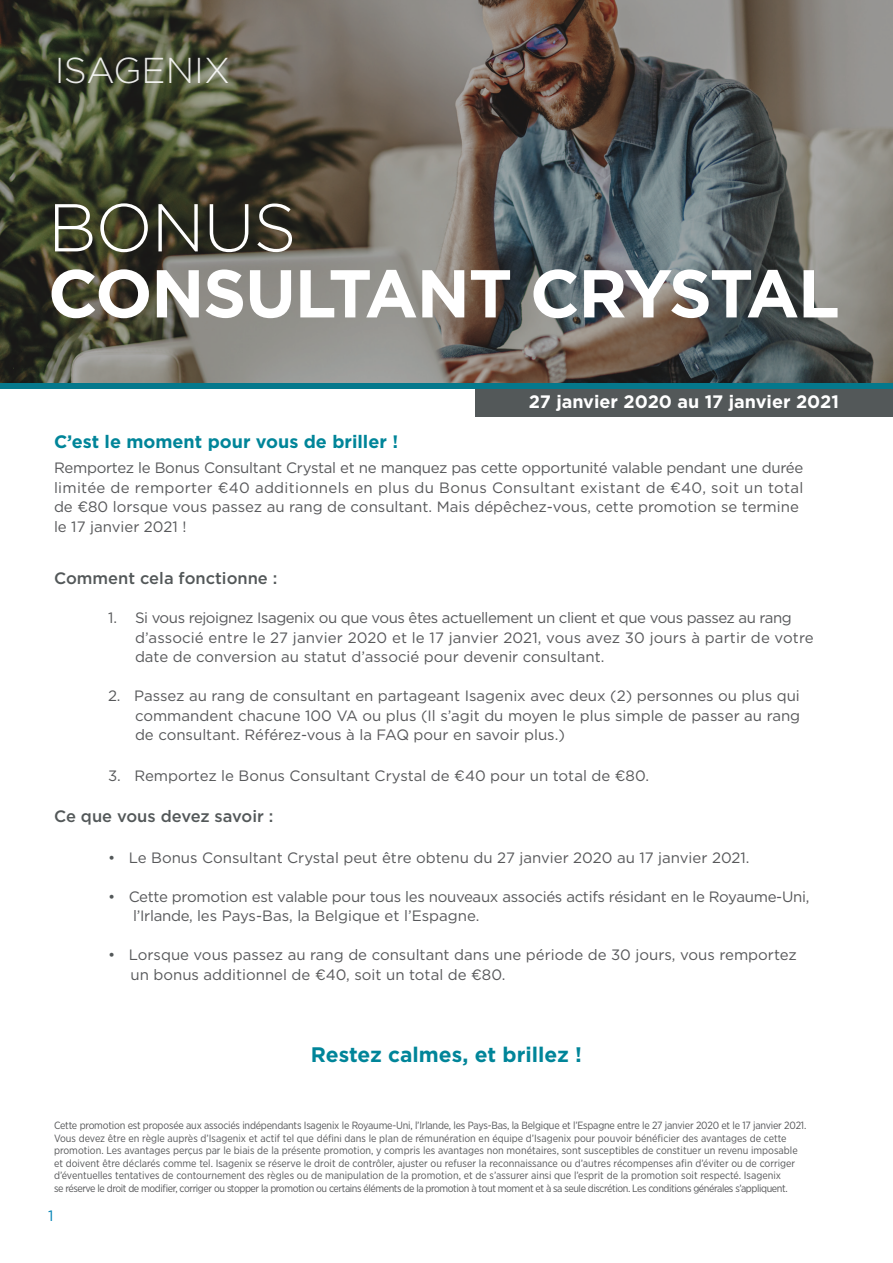
<style>
.page{position:relative;width:893px;height:1263px;background:#fff}
.page>*{position:absolute;margin:0;border:0;box-sizing:border-box;transform-origin:0 0}
.t1{font:700 67.5px "Gotham";letter-spacing:-.02em;color:#fff}
.t2{font:300 67.5px "Gotham";letter-spacing:-.02em;color:#fff}
.t3{font:300 36px "Gotham";color:#fff}
.t4{font:700 21px "Gotham";color:#008599}
.t5{font:700 18px "Gotham";color:#008599}
.t6{font:700 18px "Gotham";color:#fff}
.t7{font:500 16.5px "Gotham";color:#535859}
.t8{font:15px/19.5px "Gotham";color:#57585a}
.t9{font:15px/19.5px "Gotham";letter-spacing:-.02em;color:#57585a}
.t10{font:15px "Gotham";color:#0081b4}
.t11{font:10.5px/12.6px "Gotham Narrow";color:#57585a}
.s1{color:#535859}
</style>
<div class="page">
<div style="left:475px;top:388px;width:418px;height:29px;background:#535859"></div>
<svg style="left:0;top:0;width:893px;height:383px;background:#63625a"></svg>
<div style="left:0;top:383px;width:893px;height:6px;background:#05788c"></div>
<h2 class="t3" style="left:54px;top:47px;width:178px">ISAGENIX</h2>
<h1 class="t2" style="left:48px;top:185px;width:250px">BONUS</h1>
<h1 class="t1" style="left:48px;top:249px;width:793px">CONSULTANT CRYSTAL</h1>
<p class="t6" style="left:529px;top:390px;width:312px">27 janvier 2020 au 17 janvier 2021</p>
<p class="t5" style="left:54px;top:429px;width:346px">C’est le moment pour vous de briller !</p>
<p class="t8" style="left:54px;top:458px;width:751px">Remportez le Bonus Consultant Crystal et ne manquez pas cette opportunité valable pendant une durée limitée de remporter €40 additionnels en plus du Bonus Consultant existant de €40, soit un total de €80 lorsque vous passez au rang de consultant. Mais dépêchez-vous, cette promotion se termine le 17 janvier 2021 !</p>
<p class="t7" style="left:54px;top:567px;width:225px">Comment cela fonctionne :</p>
<p class="t8" style="left:135px;top:608px;width:680px;text-indent:-27px">1. Si vous rejoignez Isagenix ou que vous êtes actuellement un client et que vous passez au rang d’associé entre le 27 janvier 2020 et le 17 janvier 2021, vous avez 30 jours à partir de votre date de conversion au statut d’associé pour devenir consultant.</p>
<p class="t8" style="left:135px;top:686px;width:667px;text-align:justify;text-indent:-27px">2. Passez au rang de consultant en partageant Isagenix avec deux (2) personnes ou plus qui commandent chacune 100 VA ou plus (Il s’agit du moyen le plus simple de passer au rang de consultant. Référez-vous à la FAQ pour en savoir plus.)</p>
<p class="t8" style="left:108px;top:765px;width:543px">3. Remportez le Bonus Consultant Crystal de €40 pour un total de €80.</p>
<p class="t7" style="left:54px;top:805px;width:221px">Ce que vous devez savoir :</p>
<p class="t8" style="left:108px;top:847px;width:643px"><span class="s1">•</span> Le Bonus Consultant Crystal peut être obtenu du 27 janvier 2020 au 17 janvier 2021.</p>
<p class="t9" style="left:133px;top:886px;width:678px;text-indent:-25px"><span class="s1">•</span> Cette promotion est valable pour tous les nouveaux associés actifs résidant en le Royaume-Uni, l’Irlande, les Pays-Bas, la Belgique et l’Espagne.</p>
<p class="t8" style="left:130px;top:945px;width:668px;text-indent:-22px"><span class="s1">•</span> Lorsque vous passez au rang de consultant dans une période de 30 jours, vous remportez un bonus additionnel de €40, soit un total de €80.</p>
<h3 class="t4" style="left:311px;top:1040px;width:273px">Restez calmes, et brillez !</h3>
<p class="t11" style="left:54px;top:1119px;width:754px">Cette promotion est proposée aux associés indépendants Isagenix le Royaume-Uni, l’Irlande, les Pays-Bas, la Belgique et l’Espagne entre le 27 janvier 2020 et le 17 janvier 2021.<br>Vous devez être en règle auprès d’Isagenix et actif tel que défini dans le plan de rémunération en équipe d’Isagenix pour pouvoir bénéficier des avantages de cette promotion. Les avantages perçus par le biais de la présente promotion, y compris les avantages non monétaires, sont susceptibles de constituer un revenu imposable et doivent être déclarés comme tel. Isagenix se réserve le droit de contrôler, ajuster ou refuser la reconnaissance ou d’autres récompenses afin d’éviter ou de corriger d’éventuelles tentatives de contournement des règles ou de manipulation de la promotion, et de s’assurer ainsi que l’esprit de la promotion soit respecté. Isagenix<br>se réserve le droit de modifier, corriger ou stopper la promotion ou certains éléments de la promotion à tout moment et à sa seule discrétion. Les conditions générales s’appliquent.</p>
<p class="t10" style="left:48px;top:1206px;width:7px">1</p>
</div>
